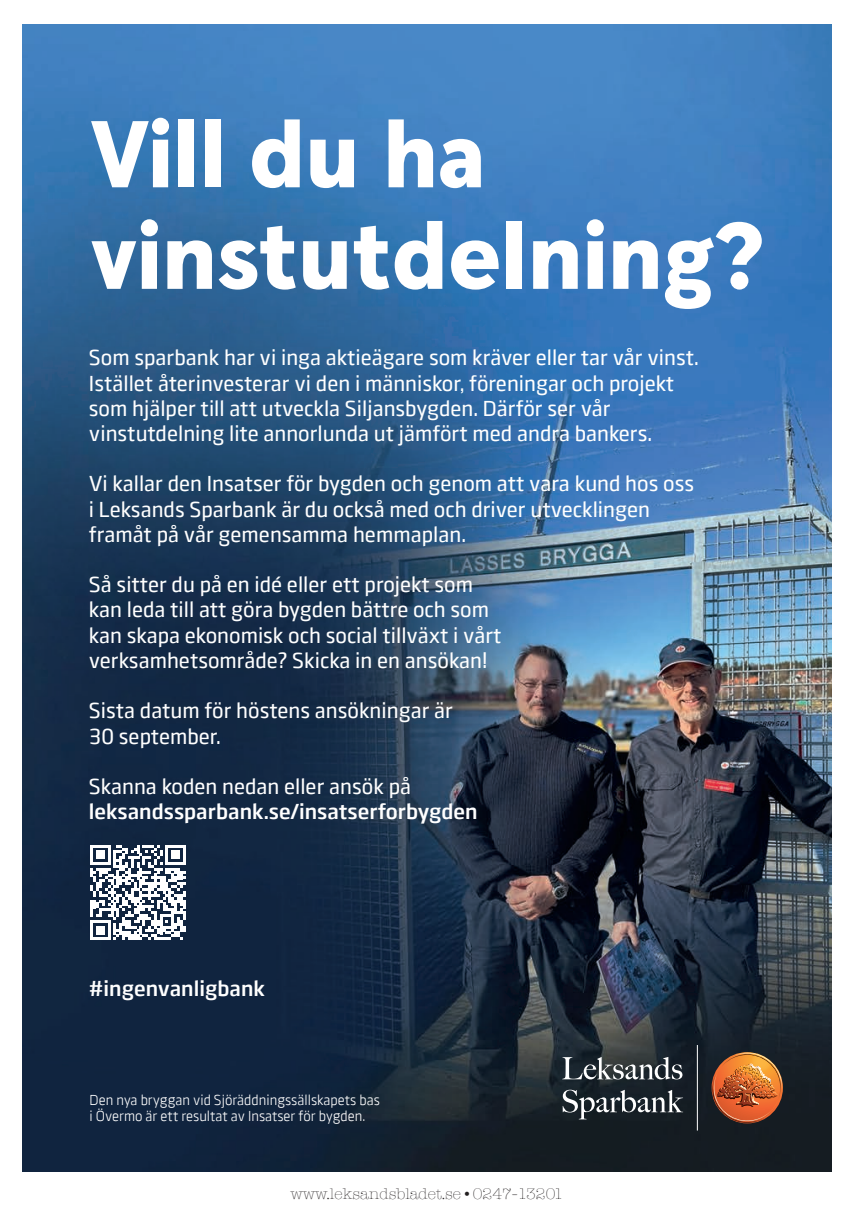
<style>
.page{position:relative;width:854px;height:1216px;background:#fff}
.page>*{position:absolute;margin:0;border:0;box-sizing:border-box;transform-origin:0 0}
.t1{font:900 94.5px/101.5px "Swedbank Headline";color:#fff}
.t2{font:500 21px/25.2px "Swedbank Sans";color:#fff}
.t3{font:700 21px "Swedbank Sans";color:#fff}
.t4{font:300 15.75px "American Typewriter";color:#231f20}
.t5{font:14px/15.8px "Swedbank Sans";color:#fff}
.s1{font-family:"Minion Std";font-weight:900}
</style>
<div class="page">
<img style="left:22px;top:25px;width:809px;height:1146px">
<hr style="left:696px;top:1044px;width:1px;height:86px;background:#fff">
<svg style="left:562px;top:1056px;width:120px;height:23px"></svg>
<svg style="left:562px;top:1089px;width:121px;height:30px;background:#474e53"></svg>
<img style="left:712px;top:1051px;width:71px;height:73px">
<svg style="left:90px;top:844px;width:96px;height:96px"></svg>
<h1 class="t1" style="left:91px;top:108px;width:674px">Vill du ha vinstutdelning?</h1>
<p class="t2" style="left:89px;top:345px;width:611px">Som sparbank har vi inga aktieägare som kräver eller tar vår vinst.<br>Istället återinvesterar vi den i människor, föreningar och projekt som hjälper till att utveckla Siljansbygden. Därför ser vår vinstutdelning lite annorlunda ut jämfört med andra bankers.</p>
<p class="t2" style="left:89px;top:471px;width:606px">Vi kallar den Insatser för bygden och genom att vara kund hos oss i Leksands Sparbank är du också med och driver utvecklingen framåt på vår gemensamma hemmaplan.</p>
<p class="t2" style="left:89px;top:572px;width:414px">Så sitter du på en idé eller ett projekt som kan leda till att göra bygden bättre och som kan skapa ekonomisk och social tillväxt i vårt verksamhetsområde? Skicka in en ansökan!</p>
<p class="t2" style="left:89px;top:698px;width:365px">Sista datum för höstens ansökningar är<br>30 september.</p>
<p class="t2" style="left:89px;top:773px;width:323px">Skanna koden nedan eller ansök på</p>
<p class="t3" style="left:89px;top:798px;width:390px">leksandssparbank.se/insatserforbygden</p>
<p class="t3" style="left:89px;top:975px;width:178px">#ingenvanligbank</p>
<p class="t5" style="left:89px;top:1092px;width:292px">Den nya bryggan vid Sjöräddningssällskapets bas i Övermo är ett resultat av Insatser för bygden.</p>
<p class="t4" style="left:290px;top:1182px;width:275px">www.leksandsbladet.se <span class="s1">•</span> 0247-13201</p>
</div>
